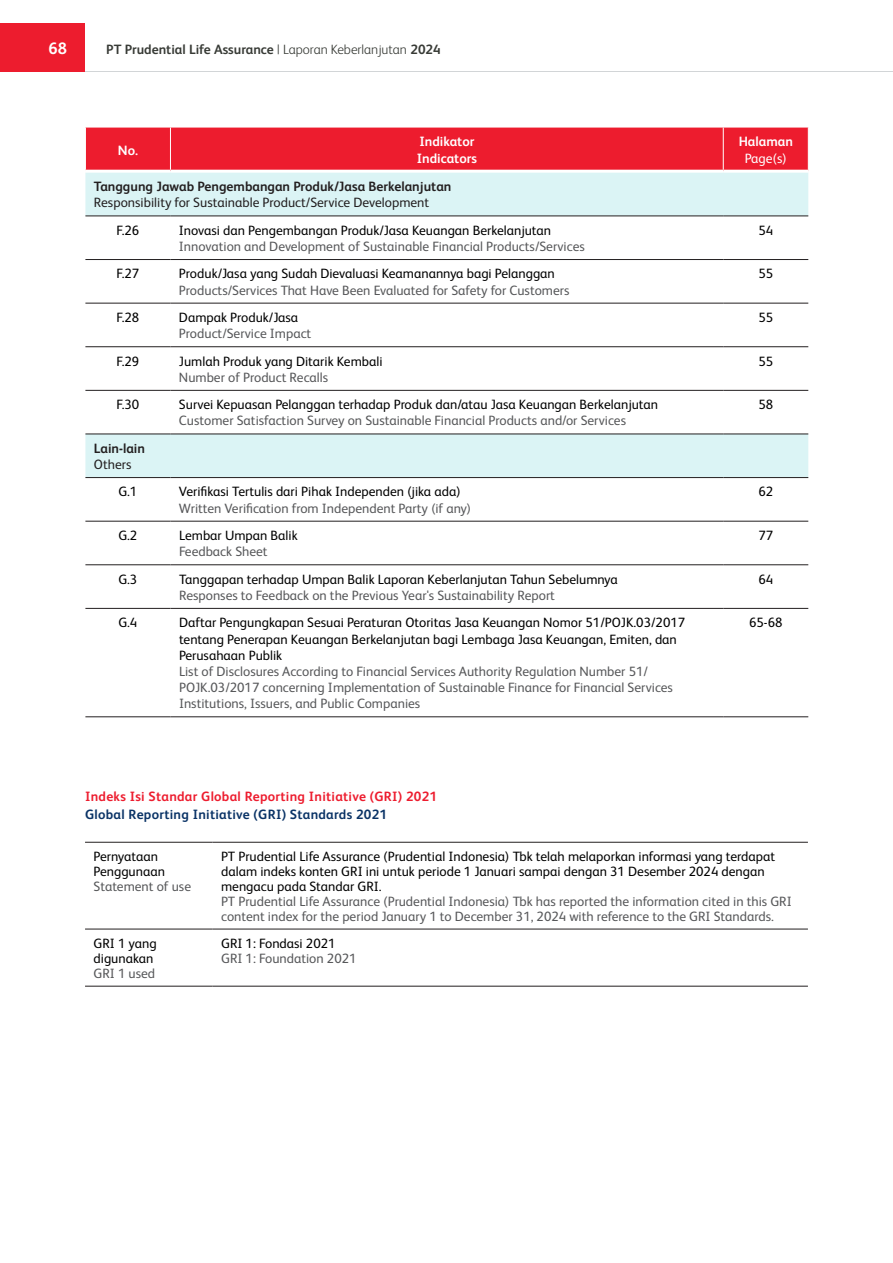
<style>
.page{position:relative;width:893px;height:1263px;background:#fff}
.page>*{position:absolute;margin:0;border:0;box-sizing:border-box;transform-origin:0 0}
.t1{font:700 16.5px "FS Albert Pro";color:#fff}
.t2{font:13.5px/14.9px "FS Albert Pro";color:#000}
.t3{font:13.5px/16.2px "FS Albert Pro";color:#57585a}
.t4{font:13.5px "FS Albert Pro";color:#231f20}
.t5{font:700 13.5px "FS Albert Pro";color:#231f20}
.t6{font:700 13.5px "FS Albert Pro";color:#383b36}
.t7{font:700 13.5px "FS Albert Pro";letter-spacing:.02em;color:#ed1c2e}
.t8{font:700 13.5px "FS Albert Pro";letter-spacing:.02em;color:#0a3366}
.t9{font:700 13.5px "FS Albert Pro";color:#fff}
.t10{font:13.5px "FS Albert Pro";color:#fff}
.s1{font-weight:300}
</style>
<div class="page">
<hr style="left:0;top:71px;width:893px;height:1px;background:#d2d5d7">
<div style="left:0;top:23px;width:85px;height:49px;background:#ed1c2e"></div>
<div style="left:86px;top:128px;width:722px;height:42px;background:#ed1c2e"></div>
<div style="left:85px;top:173px;width:723px;height:43px;background:#dbf4f5"></div>
<svg style="left:85px;top:302px;width:723px;height:306px"></svg>
<hr style="left:170px;top:128px;width:1px;height:42px;background:#fff">
<hr style="left:723px;top:128px;width:1px;height:42px;background:#fff">
<hr style="left:85px;top:259px;width:85px;height:1px;background:#231f20">
<hr style="left:170px;top:259px;width:553px;height:1px;background:#231f20">
<hr style="left:723px;top:259px;width:85px;height:1px;background:#231f20">
<hr style="left:85px;top:303px;width:85px;height:1px;background:#231f20">
<hr style="left:170px;top:303px;width:553px;height:1px;background:#231f20">
<hr style="left:723px;top:303px;width:85px;height:1px;background:#231f20">
<hr style="left:85px;top:346px;width:85px;height:1px;background:#231f20">
<hr style="left:170px;top:346px;width:553px;height:1px;background:#231f20">
<hr style="left:723px;top:346px;width:85px;height:1px;background:#231f20">
<hr style="left:85px;top:390px;width:85px;height:1px;background:#231f20">
<hr style="left:170px;top:390px;width:553px;height:1px;background:#231f20">
<hr style="left:723px;top:390px;width:85px;height:1px;background:#231f20">
<hr style="left:85px;top:521px;width:85px;height:1px;background:#231f20">
<hr style="left:170px;top:521px;width:553px;height:1px;background:#231f20">
<hr style="left:723px;top:521px;width:85px;height:1px;background:#231f20">
<hr style="left:85px;top:564px;width:85px;height:1px;background:#231f20">
<hr style="left:170px;top:564px;width:553px;height:1px;background:#231f20">
<hr style="left:723px;top:564px;width:85px;height:1px;background:#231f20">
<hr style="left:85px;top:608px;width:85px;height:1px;background:#231f20">
<hr style="left:170px;top:608px;width:553px;height:1px;background:#231f20">
<hr style="left:723px;top:608px;width:85px;height:1px;background:#231f20">
<hr style="left:85px;top:716px;width:85px;height:1px;background:#231f20">
<hr style="left:170px;top:716px;width:553px;height:1px;background:#231f20">
<hr style="left:723px;top:716px;width:85px;height:1px;background:#231f20">
<hr style="left:85px;top:216px;width:85px;height:1px;background:#231f20">
<hr style="left:170px;top:216px;width:553px;height:1px;background:#231f20">
<hr style="left:723px;top:216px;width:85px;height:1px;background:#231f20">
<hr style="left:85px;top:434px;width:85px;height:1px;background:#231f20">
<hr style="left:170px;top:434px;width:553px;height:1px;background:#231f20">
<hr style="left:723px;top:434px;width:85px;height:1px;background:#231f20">
<hr style="left:85px;top:477px;width:85px;height:1px;background:#231f20">
<hr style="left:170px;top:477px;width:553px;height:1px;background:#231f20">
<hr style="left:723px;top:477px;width:85px;height:1px;background:#231f20">
<svg style="left:85px;top:928px;width:723px;height:58px"></svg>
<hr style="left:85px;top:929px;width:128px;height:1px;background:#231f20">
<hr style="left:213px;top:929px;width:595px;height:1px;background:#231f20">
<hr style="left:85px;top:842px;width:128px;height:1px;background:#231f20">
<hr style="left:213px;top:842px;width:595px;height:1px;background:#231f20">
<hr style="left:85px;top:986px;width:128px;height:1px;background:#231f20">
<hr style="left:213px;top:986px;width:595px;height:1px;background:#231f20">
<p class="t1" style="left:48px;top:36px;width:20px">68</p>
<p class="t6" style="left:106px;top:40px;width:336px">PT Prudential Life Assurance <span class="s1">| Laporan Keberlanjutan</span> 2024</p>
<p class="t9" style="left:118px;top:140px;width:22px">No.</p>
<p class="t9" style="left:419px;top:132px;width:57px">Indikator</p>
<p class="t9" style="left:417px;top:149px;width:62px">Indicators</p>
<p class="t5" style="left:94px;top:177px;width:359px">Tanggung Jawab Pengembangan Produk/Jasa Berkelanjutan</p>
<p class="t4" style="left:94px;top:193px;width:337px">Responsibility for Sustainable Product/Service Development</p>
<p class="t2" style="left:117px;top:222px;width:24px">F.26</p>
<p class="t2" style="left:179px;top:222px;width:374px">Inovasi dan Pengembangan Produk/Jasa Keuangan Berkelanjutan</p>
<p class="t3" style="left:179px;top:237px;width:407px">Innovation and Development of Sustainable Financial Products/Services</p>
<p class="t2" style="left:117px;top:265px;width:24px">F.27</p>
<p class="t2" style="left:179px;top:265px;width:377px">Produk/Jasa yang Sudah Dievaluasi Keamanannya bagi Pelanggan</p>
<p class="t3" style="left:179px;top:281px;width:392px">Products/Services That Have Been Evaluated for Safety for Customers</p>
<p class="t2" style="left:117px;top:309px;width:24px">F.28</p>
<p class="t2" style="left:179px;top:309px;width:121px">Dampak Produk/Jasa</p>
<p class="t3" style="left:179px;top:324px;width:134px">Product/Service Impact</p>
<p class="t2" style="left:117px;top:353px;width:24px">F.29</p>
<p class="t2" style="left:179px;top:353px;width:205px">Jumlah Produk yang Ditarik Kembali</p>
<p class="t3" style="left:179px;top:368px;width:151px">Number of Product Recalls</p>
<p class="t2" style="left:117px;top:396px;width:24px">F.30</p>
<p class="t2" style="left:179px;top:396px;width:481px">Survei Kepuasan Pelanggan terhadap Produk dan/atau Jasa Keuangan Berkelanjutan</p>
<p class="t3" style="left:179px;top:412px;width:449px">Customer Satisfaction Survey on Sustainable Financial Products and/or Services</p>
<p class="t5" style="left:94px;top:439px;width:53px">Lain-lain</p>
<p class="t4" style="left:94px;top:455px;width:39px">Others</p>
<p class="t2" style="left:119px;top:483px;width:20px">G.1</p>
<p class="t2" style="left:179px;top:483px;width:283px">Verifikasi Tertulis dari Pihak Independen (jika ada)</p>
<p class="t3" style="left:179px;top:499px;width:294px">Written Verification from Independent Party (if any)</p>
<p class="t2" style="left:119px;top:527px;width:20px">G.2</p>
<p class="t2" style="left:179px;top:527px;width:120px">Lembar Umpan Balik</p>
<p class="t3" style="left:179px;top:543px;width:90px">Feedback Sheet</p>
<p class="t2" style="left:119px;top:571px;width:20px">G.3</p>
<p class="t2" style="left:179px;top:571px;width:440px">Tanggapan terhadap Umpan Balik Laporan Keberlanjutan Tahun Sebelumnya</p>
<p class="t3" style="left:179px;top:586px;width:377px">Responses to Feedback on the Previous Year's Sustainability Report</p>
<p class="t2" style="left:119px;top:614px;width:20px">G.4</p>
<p class="t2" style="left:179px;top:614px;width:508px;line-height:16.2px">Daftar Pengungkapan Sesuai Peraturan Otoritas Jasa Keuangan Nomor 51/POJK.03/2017 tentang Penerapan Keuangan Berkelanjutan bagi Lembaga Jasa Keuangan, Emiten, dan<br>Perusahaan Publik</p>
<p class="t3" style="left:179px;top:662px;width:495px">List of Disclosures According to Financial Services Authority Regulation Number 51/<br>POJK.03/2017 concerning Implementation of Sustainable Finance for Financial Services<br>Institutions, Issuers, and Public Companies</p>
<p class="t9" style="left:739px;top:132px;width:56px">Halaman</p>
<p class="t10" style="left:745px;top:148px;width:44px">Page(s)</p>
<p class="t2" style="left:758px;top:222px;width:16px">54</p>
<p class="t2" style="left:758px;top:265px;width:16px">55</p>
<p class="t2" style="left:758px;top:309px;width:16px">55</p>
<p class="t2" style="left:758px;top:353px;width:16px">55</p>
<p class="t2" style="left:758px;top:396px;width:16px">58</p>
<p class="t2" style="left:758px;top:483px;width:16px">62</p>
<p class="t2" style="left:758px;top:527px;width:16px">77</p>
<p class="t2" style="left:758px;top:571px;width:16px">64</p>
<p class="t2" style="left:749px;top:614px;width:35px">65-68</p>
<p class="t7" style="left:85px;top:787px;width:354px">Indeks Isi Standar Global Reporting Initiative (GRI) 2021</p>
<p class="t8" style="left:85px;top:805px;width:304px">Global Reporting Initiative (GRI) Standards 2021</p>
<p class="t2" style="left:94px;top:848px;width:73px">Pernyataan<br>Penggunaan</p>
<p class="t3" style="left:94px;top:877px;width:99px">Statement of use</p>
<p class="t2" style="left:221px;top:848px;width:556px">PT Prudential Life Assurance (Prudential Indonesia) Tbk telah melaporkan informasi yang terdapat dalam indeks konten GRI ini untuk periode 1 Januari sampai dengan 31 Desember 2024 dengan mengacu pada Standar GRI.</p>
<p class="t3" style="left:221px;top:893px;width:572px;line-height:14.9px">PT Prudential Life Assurance (Prudential Indonesia) Tbk has reported the information cited in this GRI content index for the period January 1 to December 31, 2024 with reference to the GRI Standards.</p>
<p class="t2" style="left:94px;top:935px;width:65px">GRI 1 yang digunakan</p>
<p class="t3" style="left:94px;top:964px;width:63px">GRI 1 used</p>
<p class="t2" style="left:221px;top:935px;width:116px">GRI 1: Fondasi 2021</p>
<p class="t3" style="left:221px;top:949px;width:137px">GRI 1: Foundation 2021</p>
</div>
